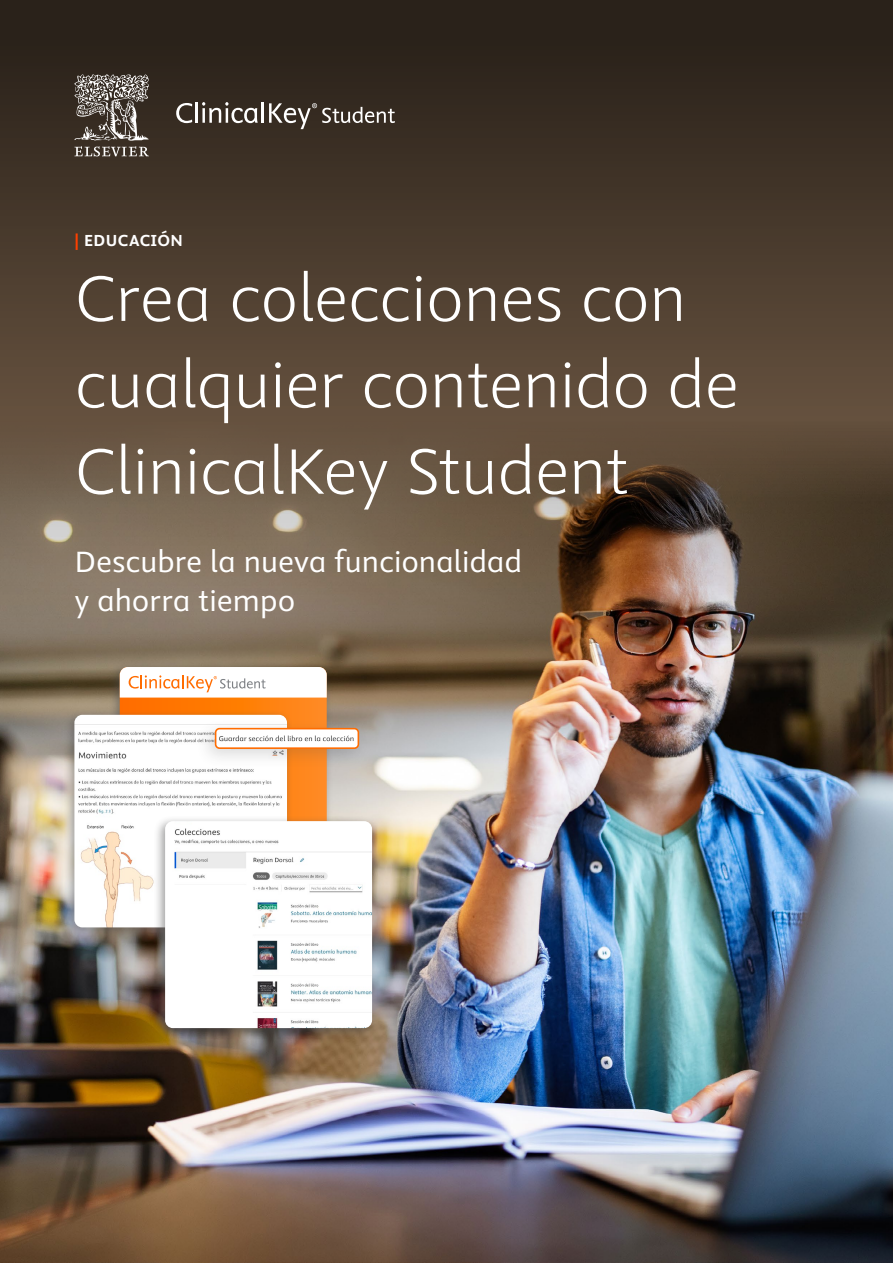
<style>
.page{position:relative;width:893px;height:1263px;background:#fff}
.page>*{position:absolute;margin:0;border:0;box-sizing:border-box;transform-origin:0 0}
.t1{font:300 72px/86.4px "Elsevier Sans";letter-spacing:-.025em;color:#fff}
.t2{font:33px/39.6px "Elsevier Sans";letter-spacing:-.015em;color:#fff}
.t3{font:700 18px "Elsevier Sans";letter-spacing:.025em;color:#fff}
.s1{color:#ff4000}
</style>
<div class="page">
<img style="left:0;top:833px;width:893px;height:430px">
<img style="left:0;top:0;width:893px;height:833px">
<svg style="left:74px;top:74px;width:75px;height:83px;background:#6d655e"></svg>
<svg style="left:176px;top:103px;width:16px;height:20px"></svg>
<hr style="left:195px;top:102px;width:3px;height:21px;background:#fff">
<svg style="left:202px;top:102px;width:56px;height:21px"></svg>
<hr style="left:262px;top:102px;width:2px;height:21px;background:#fff">
<svg style="left:269px;top:103px;width:126px;height:26px;background:#5c544c"></svg>
<div style="left:108px;top:661px;width:225px;height:224px;background:#4c4c4c;opacity:.5"></div>
<svg style="left:120px;top:667px;width:207px;height:148px"></svg>
<div style="left:63px;top:709px;width:230px;height:230px;background:#4c4c4c;opacity:.5"></div>
<img style="left:74px;top:715px;width:213px;height:212px">
<div style="left:196px;top:718px;width:173px;height:50px;background:#4c4c4c;opacity:.2"></div>
<img style="left:218px;top:731px;width:138px;height:15px">
<div style="left:215px;top:728px;width:144px;height:21px;border:2px solid #ff6c00;border-radius:4px"></div>
<div style="left:153px;top:815px;width:225px;height:224px;background:#4c4c4c;opacity:.5"></div>
<img style="left:165px;top:821px;width:207px;height:207px">
<p class="t3" style="left:74px;top:230px;width:110px"><span class="s1">|</span> EDUCACIÓN</p>
<p class="t1" style="left:74px;top:257px;width:666px">Crea colecciones con cualquier contenido de<br>ClinicalKey Student</p>
<p class="t2" style="left:74px;top:542px;width:450px">Descubre la nueva funcionalidad y ahorra tiempo</p>
</div>
